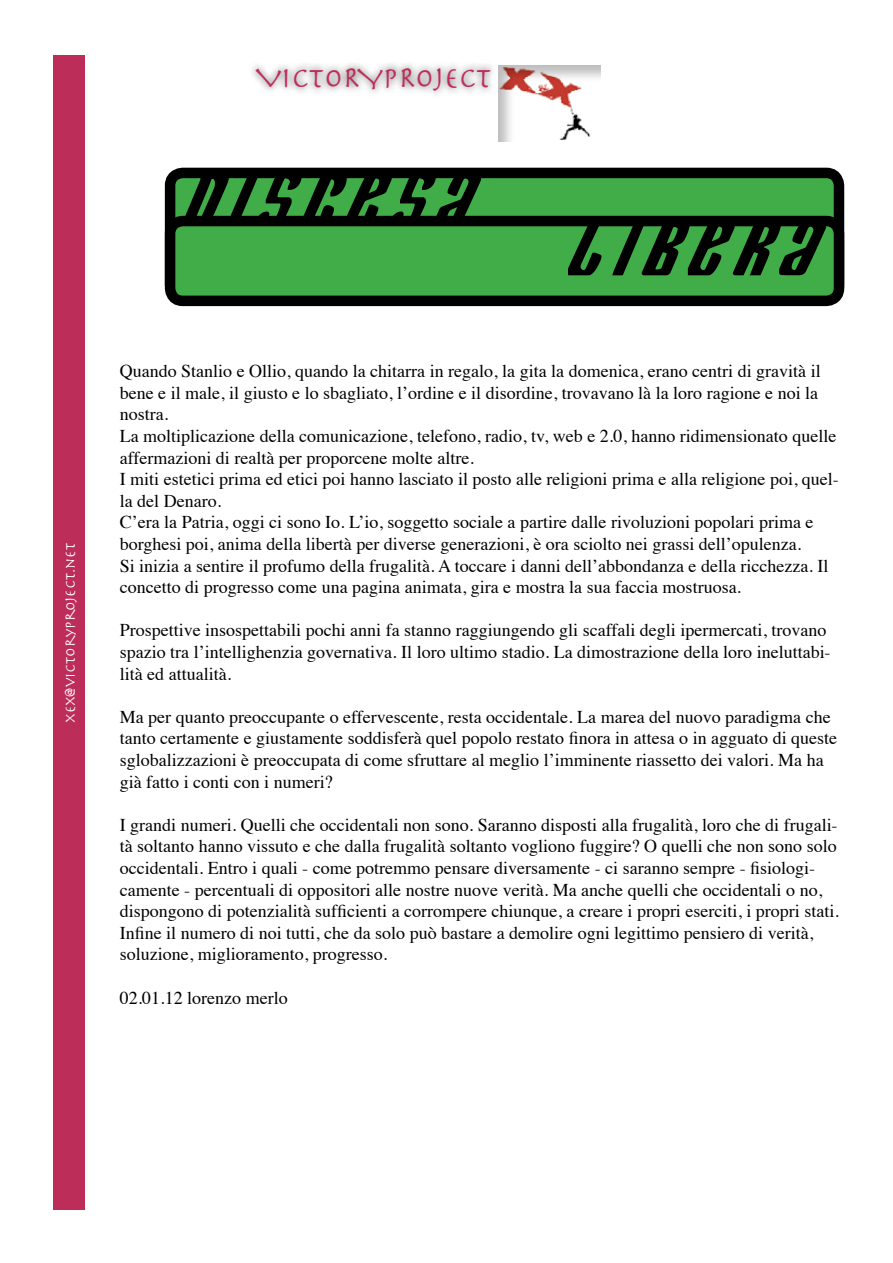
<style>
.page{position:relative;width:893px;height:1263px;background:#fff}
.page>*{position:absolute;margin:0;border:0;box-sizing:border-box;transform-origin:0 0}
.t1{font:57px "Department K";color:#000}
.t2{font:30px "Herculanum";color:#bd2d5a}
.t3{font:18px/21.6px "Times";color:#000}
.t4{font:15px "Herculanum";color:#fff}
</style>
<div class="page">
<div style="left:249px;top:61px;width:249px;height:37px;background:#000;opacity:.75"></div>
<div style="left:496px;top:62px;width:105px;height:81px;background:#000;opacity:.26"></div>
<div style="left:54px;top:55px;width:31px;height:1155px;background:#bd2d5a"></div>
<div style="left:170px;top:173px;width:669px;height:125px;background:#41ad49;border-radius:13px"></div>
<svg style="left:178px;top:179px;width:305px;height:37px"></svg>
<div style="left:165px;top:168px;width:679px;height:135px;border:10px solid #000;border-radius:13px"></div>
<div style="left:170px;top:221px;width:669px;height:80px;background:#41ad49;border-radius:13px"></div>
<svg style="left:568px;top:227px;width:34px;height:49px"></svg>
<svg style="left:612px;top:227px;width:214px;height:49px"></svg>
<div style="left:165px;top:216px;width:679px;height:90px;border:10px solid #000;border-radius:13px"></div>
<p class="t4" style="left:61px;top:723px;width:181px;rotate:-90deg">xex@victoryproject.net</p>
<h2 class="t2" style="left:256px;top:59px;width:237px">VICTORYPROJECT</h2>
<h1 class="t1" style="left:183px;top:172px;width:299px">DISCESA</h1>
<h1 class="t1" style="left:569px;top:220px;width:257px">LIBERA</h1>
<p class="t3" style="left:120px;top:359px;width:721px">Quando Stanlio e Ollio, quando la chitarra in regalo, la gita la domenica, erano centri di gravità il bene e il male, il giusto e lo sbagliato, l’ordine e il disordine, trovavano là la loro ragione e noi la nostra.<br>La moltiplicazione della comunicazione, telefono, radio, tv, web e 2.0, hanno ridimensionato quelle affermazioni di realtà per proporcene molte altre.<br>I miti estetici prima ed etici poi hanno lasciato il posto alle religioni prima e alla religione poi, quel&shy;la del Denaro.<br>C’era la Patria, oggi ci sono Io. L’io, soggetto sociale a partire dalle rivoluzioni popolari prima e borghesi poi, anima della libertà per diverse generazioni, è ora sciolto nei grassi dell’opulenza.<br>Si inizia a sentire il profumo della frugalità. A toccare i danni dell’abbondanza e della ricchezza. Il concetto di progresso come una pagina animata, gira e mostra la sua faccia mostruosa.</p>
<p class="t3" style="left:120px;top:618px;width:712px">Prospettive insospettabili pochi anni fa stanno raggiungendo gli scaffali degli ipermercati, trovano spazio tra l’intellighenzia governativa. Il loro ultimo stadio. La dimostrazione della loro ineluttabi&shy;lità ed attualità.</p>
<p class="t3" style="left:120px;top:704px;width:719px">Ma per quanto preoccupante o effervescente, resta occidentale. La marea del nuovo paradigma che tanto certamente e giustamente soddisferà quel popolo restato finora in attesa o in agguato di queste sglobalizzazioni è preoccupata di come sfruttare al meglio l’imminente riassetto dei valori. Ma ha già fatto i conti con i numeri?</p>
<p class="t3" style="left:120px;top:812px;width:721px">I grandi numeri. Quelli che occidentali non sono. Saranno disposti alla frugalità, loro che di frugali&shy;tà soltanto hanno vissuto e che dalla frugalità soltanto vogliono fuggire? O quelli che non sono solo occidentali. Entro i quali - come potremmo pensare diversamente - ci saranno sempre - fisiologi&shy;camente - percentuali di oppositori alle nostre nuove verità. Ma anche quelli che occidentali o no, dispongono di potenzialità sufficienti a corrompere chiunque, a creare i propri eserciti, i propri stati.<br>Infine il numero di noi tutti, che da solo può bastare a demolire ogni legittimo pensiero di verità, soluzione, miglioramento, progresso.</p>
<p class="t3" style="left:120px;top:985px;width:169px">02.01.12 lorenzo merlo</p>
</div>
